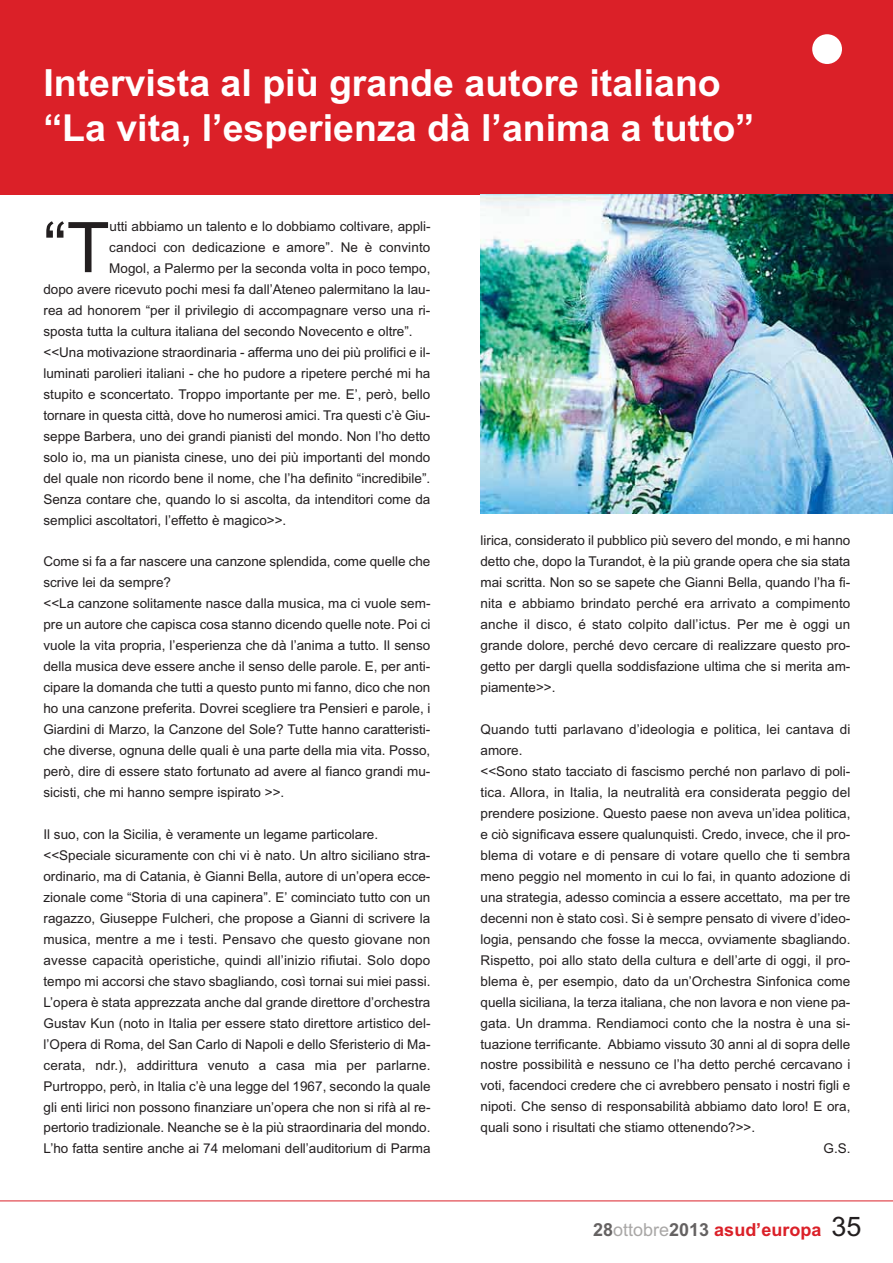
<style>
.page{position:relative;width:893px;height:1263px;background:#fff}
.page>*{position:absolute;margin:0;border:0;box-sizing:border-box;transform-origin:0 0}
.t1{font:69.9px "Arial";color:#231f20}
.t2{font:700 37.5px/45px "Arial";color:#fff}
.t3{font:700 18px "Arial";color:#db2028}
.t4{font:13.5px/21px "Arial";color:#231f20}
.s1{color:#656262}
.s2{font-weight:400;color:#a9a7a6}
.s3{font-weight:400;font-size:27px;color:#231f20}
</style>
<div class="page">
<div style="left:0;top:0;width:892px;height:194px;background:#db2028"></div>
<hr style="left:0;top:1201px;width:892px;height:1px;background:#db2028">
<div style="left:812px;top:34px;width:30px;height:30px;background:#fff;border-radius:50%"></div>
<img style="left:480px;top:194px;width:412px;height:319px">
<h2 class="t2" style="left:43px;top:64px;width:712px">Intervista al più grande autore italiano “La vita, l’esperienza dà l’anima a tutto”</h2>
<h1 class="t1" style="left:43px;top:222px;width:67px">“T</h1>
<p class="t4" style="left:110px;top:217px;width:322px">utti abbiamo un talento e lo dobbiamo coltivare, appli-</p>
<p class="t4" style="left:109px;top:238px;width:322px">candoci con dedicazione e amore”. Ne è convinto</p>
<p class="t4" style="left:109px;top:259px;width:322px">Mogol, a Palermo per la seconda volta in poco tempo,</p>
<p class="t4" style="left:43px;top:280px;width:388px">dopo avere ricevuto pochi mesi fa dall’Ateneo palermitano la lau-</p>
<p class="t4" style="left:43px;top:301px;width:388px">rea ad honorem “per il privilegio di accompagnare verso una ri-</p>
<p class="t4" style="left:43px;top:322px;width:371px">sposta tutta la cultura italiana del secondo Novecento e oltre”.</p>
<p class="t4" style="left:43px;top:343px;width:388px">&lt;&lt;Una motivazione straordinaria - afferma uno dei più prolifici e il-</p>
<p class="t4" style="left:43px;top:364px;width:388px">luminati parolieri italiani - che ho pudore a ripetere perché mi ha</p>
<p class="t4" style="left:43px;top:385px;width:388px">stupito e sconcertato. Troppo importante per me. E’, però, bello</p>
<p class="t4" style="left:43px;top:406px;width:388px">tornare in questa città, dove ho numerosi amici. Tra questi c’è Giu-</p>
<p class="t4" style="left:43px;top:427px;width:388px">seppe Barbera, uno dei grandi pianisti del mondo. Non l’ho detto</p>
<p class="t4" style="left:43px;top:448px;width:388px">solo io, ma un pianista cinese, uno dei più importanti del mondo</p>
<p class="t4" style="left:43px;top:469px;width:388px">del quale non ricordo bene il nome, che l’ha definito “incredibile”.</p>
<p class="t4" style="left:43px;top:490px;width:388px">Senza contare che, quando lo si ascolta, da intenditori come da</p>
<p class="t4" style="left:43px;top:511px;width:244px">semplici ascoltatori, l’effetto è magico&gt;&gt;.</p>
<p class="t4" style="left:43px;top:553px;width:388px">Come si fa a far nascere una canzone splendida, come quelle che scrive lei da sempre?<br>&lt;&lt;La canzone solitamente nasce dalla musica, ma ci vuole sem&shy;pre un autore che capisca cosa stanno dicendo quelle note. Poi ci vuole la vita propria, l’esperienza che dà l’anima a tutto. Il senso della musica deve essere anche il senso delle parole. E, per anti&shy;cipare la domanda che tutti a questo punto mi fanno, dico che non ho una canzone preferita. Dovrei scegliere tra Pensieri e parole, i Giardini di Marzo, la Canzone del Sole? Tutte hanno caratteristi&shy;che diverse, ognuna delle quali è una parte della mia vita. Posso, però, dire di essere stato fortunato ad avere al fianco grandi mu&shy;sicisti, che mi hanno sempre ispirato &gt;&gt;.</p>
<p class="t4" style="left:43px;top:825px;width:388px">Il suo, con la Sicilia, è veramente un legame particolare. &lt;&lt;Speciale sicuramente con chi vi è nato. Un altro siciliano stra&shy;ordinario, ma di Catania, è Gianni Bella, autore di un’opera ecce&shy;zionale come “Storia di una capinera”. E’ cominciato tutto con un ragazzo, Giuseppe Fulcheri, che propose a Gianni di scrivere la musica, mentre a me i testi. Pensavo che questo giovane non avesse capacità operistiche, quindi all’inizio rifiutai. Solo dopo tempo mi accorsi che stavo sbagliando, così tornai sui miei passi.<br>L’opera è stata apprezzata anche dal grande direttore d’orchestra Gustav Kun (noto in Italia per essere stato direttore artistico del&shy;l’Opera di Roma, del San Carlo di Napoli e dello Sferisterio di Ma&shy;cerata, ndr.), addirittura venuto a casa mia per parlarne.<br>Purtroppo, però, in Italia c’è una legge del 1967, secondo la quale gli enti lirici non possono finanziare un’opera che non si rifà al re&shy;pertorio tradizionale. Neanche se è la più straordinaria del mondo.<br>L’ho fatta sentire anche ai 74 melomani dell’auditorium di Parma</p>
<p class="t4" style="left:480px;top:531px;width:371px;text-align:justify">lirica, considerato il pubblico più severo del mondo, e mi hanno detto che, dopo la Turandot, è la più grande opera che sia stata mai scritta. Non so se sapete che Gianni Bella, quando l’ha fi&shy;nita e abbiamo brindato perché era arrivato a compimento anche il disco, é stato colpito dall’ictus. Per me è oggi un grande dolore, perché devo cercare di realizzare questo pro&shy;getto per dargli quella soddisfazione ultima che si merita am&shy;piamente&gt;&gt;.</p>
<p class="t4" style="left:480px;top:720px;width:371px">Quando tutti parlavano d’ideologia e politica, lei cantava di</p>
<p class="t4" style="left:480px;top:741px;width:43px">amore.</p>
<p class="t4" style="left:480px;top:762px;width:371px">&lt;&lt;Sono stato tacciato di fascismo perché non parlavo di poli-</p>
<p class="t4" style="left:480px;top:783px;width:371px">tica. Allora, in Italia, la neutralità era considerata peggio del</p>
<p class="t4" style="left:480px;top:804px;width:371px">prendere posizione. Questo paese non aveva un’idea politica,</p>
<p class="t4" style="left:480px;top:825px;width:371px">e ciò significava essere qualunquisti. Credo, invece, che il pro-</p>
<p class="t4" style="left:480px;top:846px;width:371px">blema di votare e di pensare di votare quello che ti sembra</p>
<p class="t4" style="left:480px;top:867px;width:371px">meno peggio nel momento in cui lo fai, in quanto adozione di</p>
<p class="t4" style="left:480px;top:888px;width:371px">una strategia, adesso comincia a essere accettato, ma per tre</p>
<p class="t4" style="left:480px;top:909px;width:371px">decenni non è stato così. Si è sempre pensato di vivere d’ideo-</p>
<p class="t4" style="left:480px;top:930px;width:371px">logia, pensando che fosse la mecca, ovviamente sbagliando.</p>
<p class="t4" style="left:480px;top:951px;width:371px">Rispetto, poi allo stato della cultura e dell’arte di oggi, il pro-</p>
<p class="t4" style="left:480px;top:972px;width:371px">blema è, per esempio, dato da un’Orchestra Sinfonica come</p>
<p class="t4" style="left:480px;top:993px;width:371px">quella siciliana, la terza italiana, che non lavora e non viene pa-</p>
<p class="t4" style="left:480px;top:1014px;width:371px">gata. Un dramma. Rendiamoci conto che la nostra è una si-</p>
<p class="t4" style="left:480px;top:1035px;width:371px">tuazione terrificante. Abbiamo vissuto 30 anni al di sopra delle</p>
<p class="t4" style="left:480px;top:1056px;width:371px">nostre possibilità e nessuno ce l’ha detto perché cercavano i</p>
<p class="t4" style="left:480px;top:1077px;width:371px">voti, facendoci credere che ci avrebbero pensato i nostri figli e</p>
<p class="t4" style="left:480px;top:1098px;width:371px">nipoti. Che senso di responsabilità abbiamo dato loro! E ora,</p>
<p class="t4" style="left:480px;top:1119px;width:276px">quali sono i risultati che stiamo ottenendo?&gt;&gt;.</p>
<p class="t4" style="left:823px;top:1140px;width:29px">G.S.</p>
<h3 class="t3" style="left:593px;top:1223px;width:270px"><span class="s1">28</span><span class="s2">ottobre</span><span class="s1">2013</span> asud’europa <span class="s3">35</span></h3>
</div>
